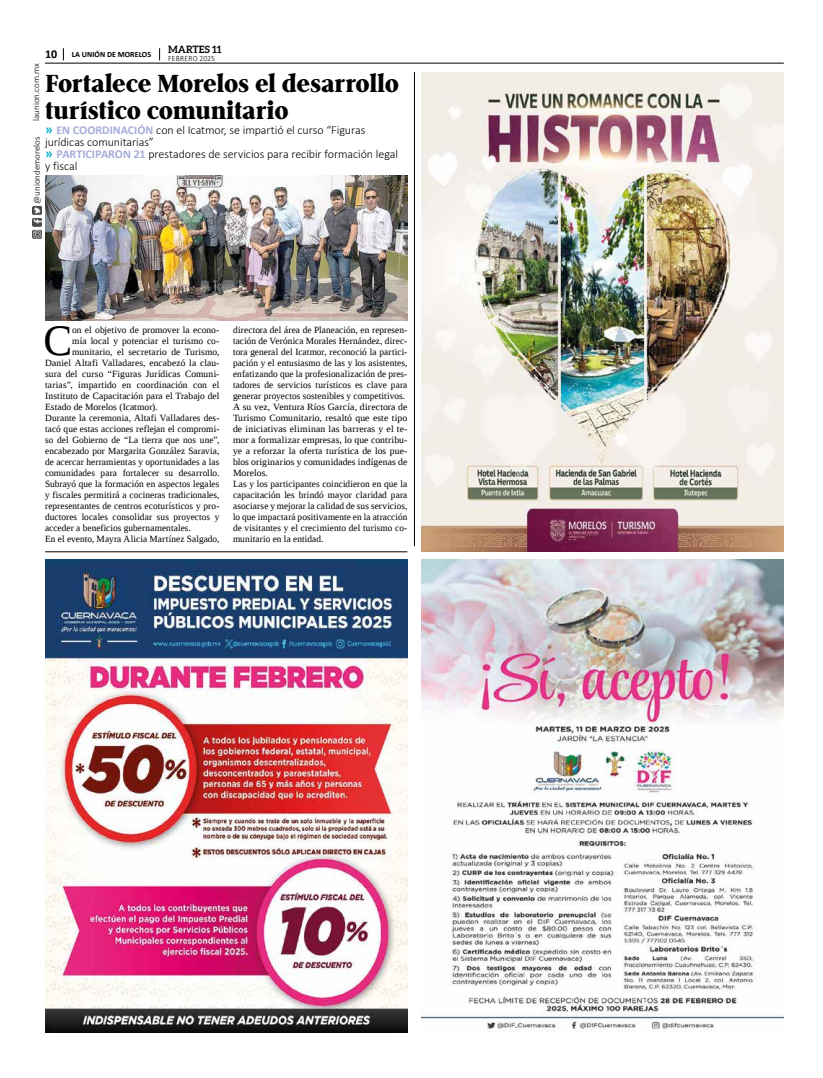
<style>
.page{position:relative;width:823px;height:1078px;background:#fff}
.page>*{position:absolute;margin:0;border:0;box-sizing:border-box;transform-origin:0 0}
.t1{font:43.1px "Liberation Serif";color:#000}
.t2{font:800 26px/27px "Pobla";letter-spacing:-.01em;color:#000}
.t3{font:300 12px/12px "Calibri";letter-spacing:-.005em;color:#000}
.t4{font:700 10px "Aleo";letter-spacing:.005em;color:#000}
.t5{font:9.5px/11px "Liberation Serif";letter-spacing:.01em;color:#000}
.t6{font:300 9px "Calibri";color:#000}
.t7{font:700 8px "Calibri";color:#000}
.t8{font:300 8px "Calibri";letter-spacing:.04em;color:#000;scale:.94 1}
.s1{font-size:12px}
.s2{font-weight:700;font-size:14px;color:#00afcb}
.s3{font-weight:700;color:#a5add8}
</style>
<div class="page">
<hr style="left:45px;top:63px;width:738px;height:1px;background:#000">
<img style="left:32px;top:206px;width:9px;height:32px">
<svg style="left:63px;top:48px;width:1px;height:12px"></svg>
<svg style="left:159px;top:48px;width:1px;height:12px"></svg>
<img style="left:45px;top:559px;width:362px;height:473px">
<img style="left:421px;top:559px;width:362px;height:473px">
<img style="left:45px;top:176px;width:362px;height:144px">
<hr style="left:45px;top:551px;width:362px;height:1px;background:#000">
<hr style="left:414px;top:72px;width:1px;height:474px;background:#000">
<img style="left:421px;top:72px;width:362px;height:480px">
<p class="t7" style="left:45px;top:49px;width:107px"><span class="s1">10</span> LA UNIÓN DE MORELOS</p>
<p class="t4" style="left:168px;top:44px;width:55px">MARTES 11</p>
<p class="t8" style="left:168px;top:53px;width:51px">FEBRERO 2025</p>
<p class="t6" style="left:31px;top:121px;width:59px;rotate:-90deg">launion.com.mx</p>
<h2 class="t2" style="left:45px;top:69px;width:355px">Fortalece Morelos el desarrollo turístico comunitario</h2>
<p class="t3" style="left:45px;top:124px;width:354px"><span class="s2">»</span> <span class="s3">EN COORDINACIÓN</span> con el Icatmor, se impartió el curso “Figuras jurídicas comunitarias”<br><span class="s2">»</span> <span class="s3">PARTICIPARON 21</span> prestadores de servicios para recibir formación legal y fiscal</p>
<p class="t6" style="left:31px;top:203px;width:69px;rotate:-90deg">@uniondemorelos</p>
<h1 class="t1" style="left:43px;top:313px;width:30px">C</h1>
<p class="t5" style="left:72px;top:324px;width:149px">on el objetivo de promover la econo-</p>
<p class="t5" style="left:72px;top:335px;width:149px">mía local y potenciar el turismo co-</p>
<p class="t5" style="left:72px;top:346px;width:149px">munitario, el secretario de Turismo,</p>
<p class="t5" style="left:45px;top:357px;width:176px">Daniel Altafi Valladares, encabezó la clau-</p>
<p class="t5" style="left:45px;top:368px;width:176px">sura del curso “Figuras Jurídicas Comuni-</p>
<p class="t5" style="left:45px;top:379px;width:176px">tarias”, impartido en coordinación con el</p>
<p class="t5" style="left:45px;top:390px;width:176px">Instituto de Capacitación para el Trabajo del</p>
<p class="t5" style="left:45px;top:401px;width:114px">Estado de Morelos (Icatmor).</p>
<p class="t5" style="left:45px;top:412px;width:176px">Durante la ceremonia, Altafi Valladares des-</p>
<p class="t5" style="left:45px;top:423px;width:176px">tacó que estas acciones reflejan el compromi-</p>
<p class="t5" style="left:45px;top:434px;width:176px">so del Gobierno de “La tierra que nos une”,</p>
<p class="t5" style="left:45px;top:445px;width:176px">encabezado por Margarita González Saravia,</p>
<p class="t5" style="left:45px;top:456px;width:176px">de acercar herramientas y oportunidades a las</p>
<p class="t5" style="left:45px;top:467px;width:176px">comunidades para fortalecer su desarrollo.</p>
<p class="t5" style="left:45px;top:478px;width:176px">Subrayó que la formación en aspectos legales</p>
<p class="t5" style="left:45px;top:489px;width:176px">y fiscales permitirá a cocineras tradicionales,</p>
<p class="t5" style="left:45px;top:500px;width:176px">representantes de centros ecoturísticos y pro-</p>
<p class="t5" style="left:45px;top:511px;width:176px">ductores locales consolidar sus proyectos y</p>
<p class="t5" style="left:45px;top:522px;width:147px">acceder a beneficios gubernamentales.</p>
<p class="t5" style="left:45px;top:533px;width:176px">En el evento, Mayra Alicia Martínez Salgado,</p>
<p class="t5" style="left:233px;top:324px;width:176px">directora del área de Planeación, en represen&shy;tación de Verónica Morales Hernández, direc&shy;tora general del Icatmor, reconoció la partici&shy;pación y el entusiasmo de las y los asistentes, enfatizando que la profesionalización de pres&shy;tadores de servicios turísticos es clave para generar proyectos sostenibles y competitivos.<br>A su vez, Ventura Ríos García, directora de Turismo Comunitario, resaltó que este tipo de iniciativas eliminan las barreras y el te&shy;mor a formalizar empresas, lo que contribu&shy;ye a reforzar la oferta turística de los pue&shy;blos originarios y comunidades indígenas de Morelos.<br>Las y los participantes coincidieron en que la capacitación les brindó mayor claridad para asociarse y mejorar la calidad de sus servicios, lo que impactará positivamente en la atracción de visitantes y el crecimiento del turismo co&shy;munitario en la entidad.</p>
</div>
